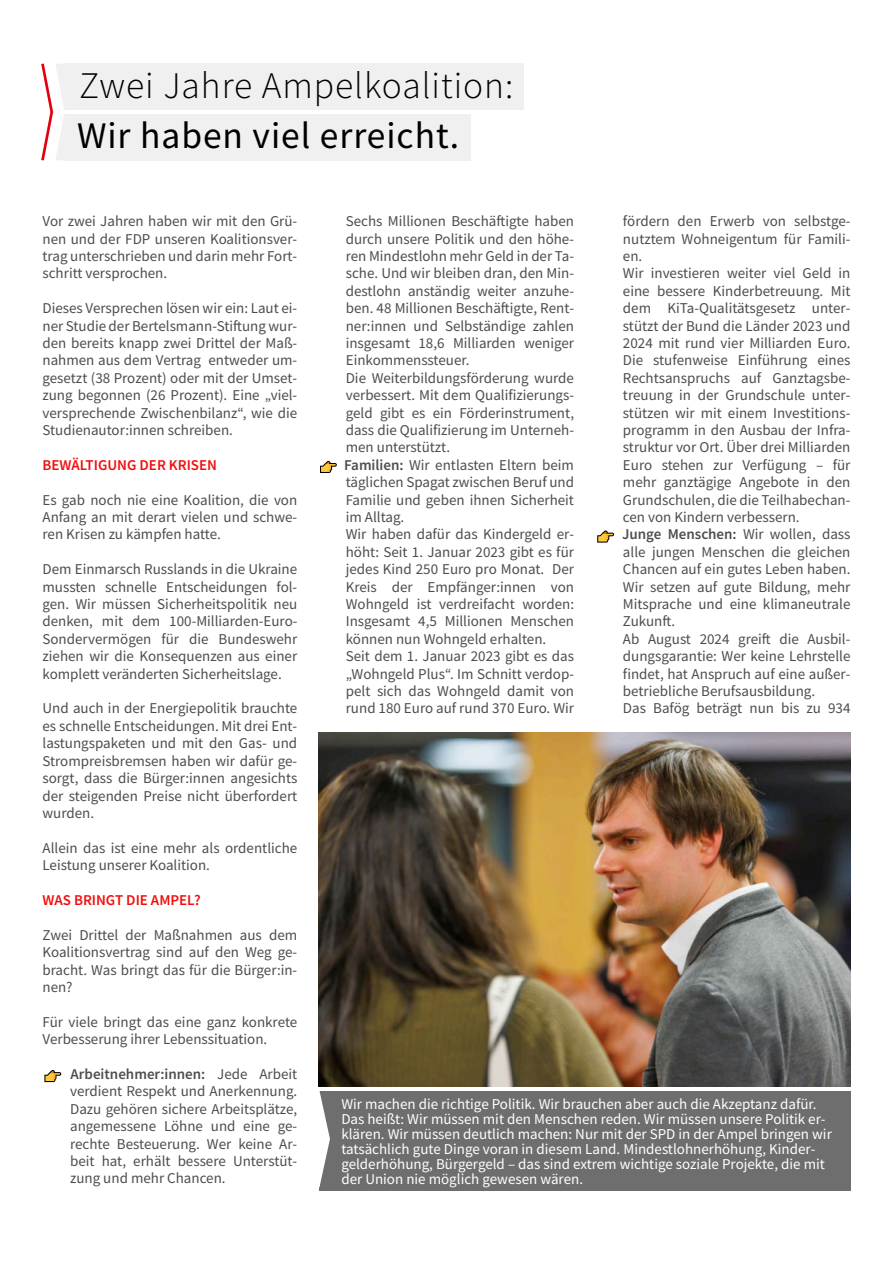
<style>
.page{position:relative;width:893px;height:1263px;background:#fff}
.page>*{position:absolute;margin:0;border:0;box-sizing:border-box;transform-origin:0 0}
.t1{font:300 37.5px "Source Sans Pro";letter-spacing:.025em;color:#000}
.t2{font:37.5px "Source Sans Pro";letter-spacing:.025em;color:#000}
.t3{font:15px/17.4px "Source Sans Pro";color:#4d4d4d;text-align:justify}
.t4{font:15px/15px "Source Sans Pro";color:#fff}
.t5{font:600 15px "Source Sans Pro";color:#f20d0d}
.s1{font-weight:600}
</style>
<div class="page">
<svg style="left:320px;top:461px;width:17px;height:12px"></svg>
<svg style="left:597px;top:530px;width:17px;height:13px"></svg>
<svg style="left:44px;top:1070px;width:17px;height:12px"></svg>
<img style="left:319px;top:732px;width:531px;height:354px">
<div style="left:319px;top:1091px;width:531px;height:100px;background:#6e6e6e"></div>
<svg style="left:319px;top:1091px;width:11px;height:97px"></svg>
<div style="left:64px;top:64px;width:460px;height:46px;background:#f0f0f0"></div>
<div style="left:64px;top:114px;width:407px;height:46px;background:#f0f0f0"></div>
<svg style="left:41px;top:63px;width:32px;height:98px"></svg>
<h1 class="t1" style="left:79px;top:70px;width:436px">Zwei Jahre Ampelkoalition:</h1>
<h1 class="t2" style="left:77px;top:120px;width:384px">Wir haben viel erreicht.</h1>
<p class="t3" style="left:43px;top:214px;width:256px">Vor zwei Jahren haben wir mit den Grü&shy;nen und der FDP unseren Koalitionsver&shy;trag unterschrieben und darin mehr Fort&shy;schritt versprochen.</p>
<p class="t3" style="left:43px;top:301px;width:256px">Dieses Versprechen lösen wir ein: Laut ei&shy;ner Studie der Bertelsmann-Stiftung wur&shy;den bereits knapp zwei Drittel der Maß&shy;nahmen aus dem Vertrag entweder um&shy;gesetzt (38 Prozent) oder mit der Umset&shy;zung begonnen (26 Prozent). Eine „viel&shy;versprechende Zwischenbilanz“, wie die Studienautor:innen schreiben.</p>
<p class="t5" style="left:43px;top:459px;width:176px">BEWÄLTIGUNG DER KRISEN</p>
<p class="t3" style="left:43px;top:492px;width:256px">Es gab noch nie eine Koalition, die von Anfang an mit derart vielen und schwe&shy;ren Krisen zu kämpfen hatte.</p>
<p class="t3" style="left:43px;top:562px;width:257px">Dem Einmarsch Russlands in die Ukraine mussten schnelle Entscheidungen fol&shy;gen. Wir müssen Sicherheitspolitik neu denken, mit dem 100-Milliarden-Euro-Sondervermögen für die Bundeswehr ziehen wir die Konsequenzen aus einer komplett veränderten Sicherheitslage.</p>
<p class="t3" style="left:43px;top:701px;width:256px">Und auch in der Energiepolitik brauchte es schnelle Entscheidungen. Mit drei Ent&shy;lastungspaketen und mit den Gas- und Strompreisbremsen haben wir dafür ge&shy;sorgt, dass die Bürger:innen angesichts der steigenden Preise nicht überfordert wurden.</p>
<p class="t3" style="left:43px;top:840px;width:256px">Allein das ist eine mehr als ordentliche<br>Leistung unserer Koalition.</p>
<p class="t5" style="left:43px;top:894px;width:160px">WAS BRINGT DIE AMPEL?</p>
<p class="t3" style="left:43px;top:927px;width:256px">Zwei Drittel der Maßnahmen aus dem Koalitionsvertrag sind auf den Weg ge&shy;bracht. Was bringt das für die Bürger:in&shy;nen?</p>
<p class="t3" style="left:43px;top:1014px;width:256px">Für viele bringt das eine ganz konkrete<br>Verbesserung ihrer Lebenssituation.</p>
<p class="t3" style="left:70px;top:1066px;width:229px"><span class="s1">Arbeitnehmer:innen:</span> Jede Arbeit verdient Respekt und Anerkennung.<br>Dazu gehören sichere Arbeitsplätze, angemessene Löhne und eine ge&shy;rechte Besteuerung. Wer keine Ar&shy;beit hat, erhält bessere Unterstüt&shy;zung und mehr Chancen.</p>
<p class="t3" style="left:344px;top:214px;width:231px;text-align:left">Sechs Millionen Beschäftigte haben durch unsere Politik und den höhe&shy;ren Mindestlohn mehr Geld in der Ta&shy;sche. Und wir bleiben dran, den Min&shy;destlohn anständig weiter anzuhe&shy;ben. 48 Millionen Beschäftigte, Rent&shy;ner:innen und Selbständige zahlen insgesamt 18,6 Milliarden weniger Einkommenssteuer.<br>Die Weiterbildungsförderung wurde verbessert. Mit dem Qualifizierungs&shy;geld gibt es ein Förderinstrument, dass die Qualifizierung im Unterneh&shy;men unterstützt.<br><span class="s1">Familien:</span> Wir entlasten Eltern beim täglichen Spagat zwischen Beruf und Familie und geben ihnen Sicherheit im Alltag.<br>Wir haben dafür das Kindergeld er&shy;höht: Seit 1. Januar 2023 gibt es für jedes Kind 250 Euro pro Monat. Der Kreis der Empfänger:innen von Wohngeld ist verdreifacht worden:<br>Insgesamt 4,5 Millionen Menschen können nun Wohngeld erhalten.<br>Seit dem 1. Januar 2023 gibt es das „Wohngeld Plus“. Im Schnitt verdop&shy;pelt sich das Wohngeld damit von rund 180 Euro auf rund 370 Euro. Wir</p>
<p class="t3" style="left:622px;top:214px;width:230px;text-align:left">fördern den Erwerb von selbstge&shy;nutztem Wohneigentum für Famili&shy;en.<br>Wir investieren weiter viel Geld in eine bessere Kinderbetreuung. Mit dem KiTa-Qualitätsgesetz unter&shy;stützt der Bund die Länder 2023 und<br>2024 mit rund vier Milliarden Euro.<br>Die stufenweise Einführung eines<br>Rechtsanspruchs auf Ganztagsbe&shy;treuung in der Grundschule unter&shy;stützen wir mit einem Investitions&shy;programm in den Ausbau der Infra&shy;struktur vor Ort. Über drei Milliarden<br>Euro stehen zur Verfügung – für mehr ganztägige Angebote in den<br>Grundschulen, die die Teilhabechan&shy;cen von Kindern verbessern.<br><span class="s1">Junge Menschen:</span> Wir wollen, dass alle jungen Menschen die gleichen<br>Chancen auf ein gutes Leben haben.<br>Wir setzen auf gute Bildung, mehr<br>Mitsprache und eine klimaneutrale<br>Zukunft.<br>Ab August 2024 greift die Ausbil&shy;dungsgarantie: Wer keine Lehrstelle findet, hat Anspruch auf eine außer&shy;betriebliche Berufsausbildung.<br>Das Bafög beträgt nun bis zu 934</p>
<p class="t4" style="left:341px;top:1097px;width:492px">Wir machen die richtige Politik. Wir brauchen aber auch die Akzeptanz dafür.<br>Das heißt: Wir müssen mit den Menschen reden. Wir müssen unsere Politik er&shy;klären. Wir müssen deutlich machen: Nur mit der SPD in der Ampel bringen wir tatsächlich gute Dinge voran in diesem Land. Mindestlohnerhöhung, Kinder&shy;gelderhöhung, Bürgergeld – das sind extrem wichtige soziale Projekte, die mit der Union nie möglich gewesen wären.</p>
</div>
